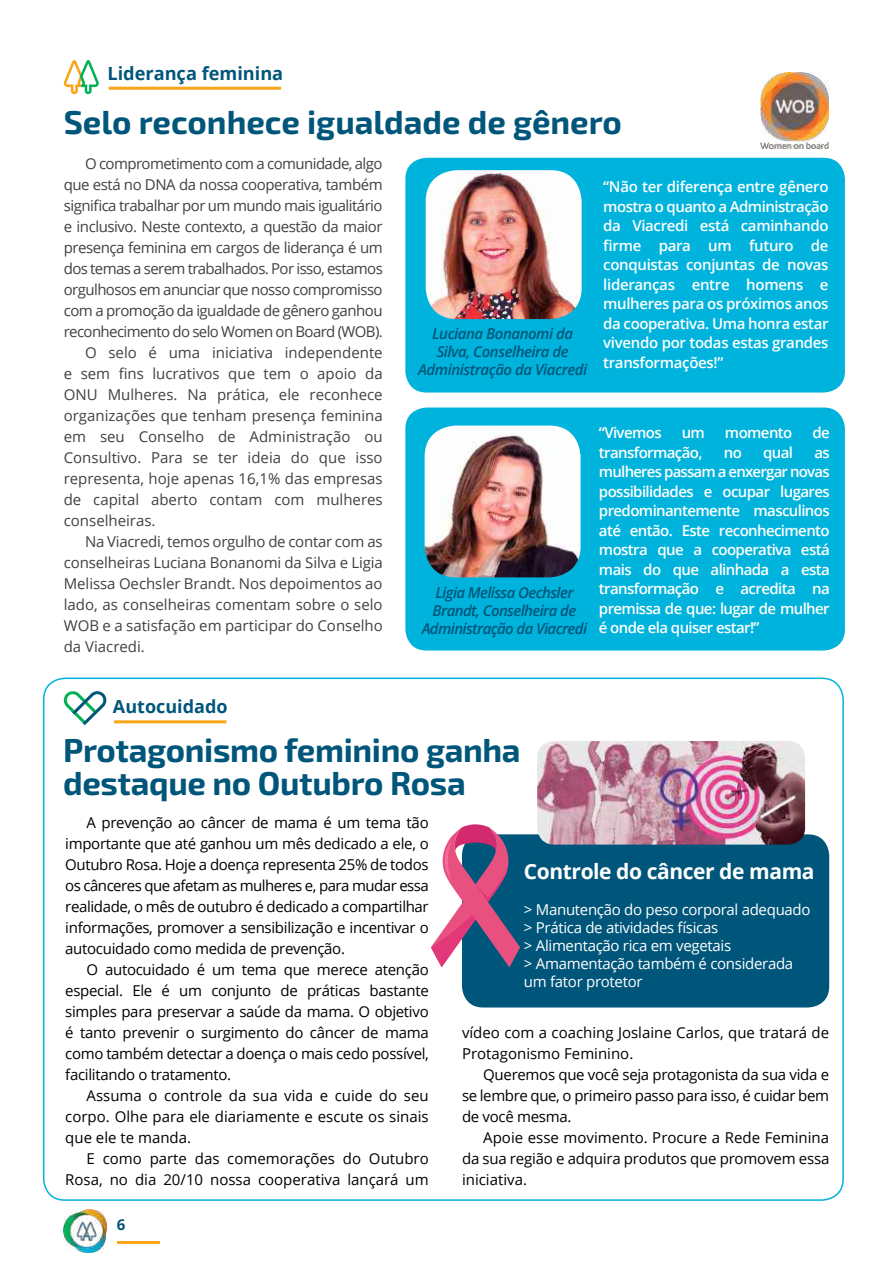
<style>
.page{position:relative;width:893px;height:1263px;background:#fff}
.page>*{position:absolute;margin:0;border:0;box-sizing:border-box;transform-origin:0 0}
.t1{font:700 33px/33px "Exo 2";letter-spacing:-.01em;color:#00567a}
.t2{font:700 21px "Open Sans";letter-spacing:-.02em;color:#fff}
.t3{font:700 18.15px "Open Sans";color:#00567a}
.t4{font:700 18px "Open Sans";color:#00567a}
.t5{font:15px/21px "Open Sans";color:#000;text-align:justify}
.t6{font:600 15px/19.5px "Open Sans";letter-spacing:-.04em;color:#fff;text-align:justify}
.t7{font:15px "Open Sans";letter-spacing:-.01em;color:#414042}
.t8{font:15px "Open Sans";letter-spacing:-.04em;color:#414042}
.t9{font:15px/18px "Open Sans";letter-spacing:-.02em;color:#fff}
.t10{font:italic 600 15px/18px "Open Sans";letter-spacing:-.04em;color:#00567a;text-align:center}
.t11{font:15px "Open Sans";letter-spacing:-.03em;color:#414042}
.t12{font:15px "Open Sans";letter-spacing:-.035em;color:#414042}
.t13{font:700 15px "Open Sans";color:#00567a}
</style>
<div class="page">
<div style="left:405px;top:407px;width:440px;height:243px;background:#00b3dc;border-radius:21px"></div>
<div style="left:405px;top:158px;width:440px;height:234px;background:#00b3dc;border-radius:21px"></div>
<hr style="left:109px;top:87px;width:172px;height:3px;background:#faa41a">
<svg style="left:64px;top:60px;width:35px;height:34px"></svg>
<img style="left:426px;top:170px;width:156px;height:149px">
<img style="left:425px;top:426px;width:156px;height:151px">
<hr style="left:114px;top:720px;width:112px;height:3px;background:#faa41a">
<svg style="left:63px;top:691px;width:44px;height:34px"></svg>
<div style="left:462px;top:834px;width:367px;height:173px;background:#00567a;border-radius:21px"></div>
<svg style="left:431px;top:824px;width:89px;height:143px"></svg>
<img style="left:537px;top:741px;width:268px;height:103px">
<img style="left:760px;top:72px;width:69px;height:76px">
<hr style="left:117px;top:1241px;width:42px;height:2px;background:#faa41a">
<img style="left:64px;top:1210px;width:42px;height:42px">
<p class="t3" style="left:107px;top:61px;width:177px">Liderança feminina</p>
<h1 class="t1" style="left:64px;top:106px;width:560px">Selo reconhece igualdade de gênero</h1>
<p class="t8" style="left:85px;top:154px;width:299px">O comprometimento com a comunidade, algo</p>
<p class="t11" style="left:64px;top:175px;width:320px">que está no DNA da nossa cooperativa, também</p>
<p class="t12" style="left:64px;top:196px;width:320px">significa trabalhar por um mundo mais igualitário</p>
<p class="t11" style="left:64px;top:217px;width:320px">e inclusivo. Neste contexto, a questão da maior</p>
<p class="t11" style="left:64px;top:238px;width:320px">presença feminina em cargos de liderança é um</p>
<p class="t8" style="left:64px;top:259px;width:321px">dos temas a serem trabalhados. Por isso, estamos</p>
<p class="t8" style="left:64px;top:280px;width:320px">orgulhosos em anunciar que nosso compromisso</p>
<p class="t12" style="left:64px;top:301px;width:320px">com a promoção da igualdade de gênero ganhou</p>
<p class="t8" style="left:64px;top:322px;width:321px">reconhecimento do selo Women on Board (WOB).</p>
<p class="t7" style="left:85px;top:343px;width:299px">O selo é uma iniciativa independente</p>
<p class="t7" style="left:64px;top:364px;width:320px">e sem fins lucrativos que tem o apoio da</p>
<p class="t7" style="left:64px;top:385px;width:320px">ONU Mulheres. Na prática, ele reconhece</p>
<p class="t7" style="left:64px;top:406px;width:320px">organizações que tenham presença feminina</p>
<p class="t7" style="left:64px;top:427px;width:320px">em seu Conselho de Administração ou</p>
<p class="t7" style="left:64px;top:448px;width:320px">Consultivo. Para se ter ideia do que isso</p>
<p class="t7" style="left:64px;top:469px;width:320px">representa, hoje apenas 16,1% das empresas</p>
<p class="t7" style="left:64px;top:490px;width:320px">de capital aberto contam com mulheres</p>
<p class="t7" style="left:64px;top:511px;width:93px">conselheiras.</p>
<p class="t7" style="left:85px;top:532px;width:299px">Na Viacredi, temos orgulho de contar com as</p>
<p class="t7" style="left:64px;top:553px;width:320px">conselheiras Luciana Bonanomi da Silva e Ligia</p>
<p class="t7" style="left:64px;top:574px;width:320px">Melissa Oechsler Brandt. Nos depoimentos ao</p>
<p class="t7" style="left:64px;top:595px;width:320px">lado, as conselheiras comentam sobre o selo</p>
<p class="t7" style="left:64px;top:616px;width:320px">WOB e a satisfação em participar do Conselho</p>
<p class="t7" style="left:64px;top:637px;width:83px">da Viacredi.</p>
<p class="t10" style="left:418px;top:324px;width:171px">Luciana Bonanomi da<br>Silva, Conselheira de<br>Administração da Viacredi</p>
<p class="t6" style="left:603px;top:177px;width:227px">“Não ter diferença entre gênero mostra o quanto a Administração da Viacredi está caminhando firme para um futuro de conquistas conjuntas de novas lideranças entre homens e mulheres para os próximos anos da cooperativa. Uma honra estar vivendo por todas estas grandes transformações!”</p>
<p class="t10" style="left:422px;top:583px;width:167px">Ligia Melissa Oechsler<br>Brandt, Conselheira de<br>Administração da Viacredi</p>
<p class="t6" style="left:599px;top:423px;width:64px">“Vivemos</p>
<p class="t6" style="left:682px;top:423px;width:25px">um</p>
<p class="t6" style="left:725px;top:423px;width:69px">momento</p>
<p class="t6" style="left:812px;top:423px;width:19px">de</p>
<p class="t6" style="left:599px;top:442px;width:105px">transformação,</p>
<p class="t6" style="left:724px;top:442px;width:20px">no</p>
<p class="t6" style="left:763px;top:442px;width:31px">qual</p>
<p class="t6" style="left:599px;top:442px;width:232px;text-indent:215px">as mulheres passam a enxergar novas possibilidades e ocupar lugares predominantemente masculinos até então. Este reconhecimento mostra que a cooperativa está mais do que alinhada a esta transformação e acredita na premissa de que: lugar de mulher é onde ela quiser estar!”</p>
<p class="t4" style="left:113px;top:693px;width:116px">Autocuidado</p>
<h1 class="t1" style="left:63px;top:735px;width:459px">Protagonismo feminino ganha destaque no Outubro Rosa</h1>
<p class="t5" style="left:65px;top:811px;width:365px;text-indent:21px">A prevenção ao câncer de mama é um tema tão importante que até ganhou um mês dedicado a ele, o Outubro Rosa. Hoje a doença representa 25% de todos os cânceres que afetam as mulheres e, para mudar essa realidade, o mês de outubro é dedicado a compartilhar informações, promover a sensibilização e incentivar o autocuidado como medida de prevenção.</p>
<p class="t5" style="left:65px;top:958px;width:365px;text-indent:21px">O autocuidado é um tema que merece atenção especial. Ele é um conjunto de práticas bastante simples para preservar a saúde da mama. O objetivo é tanto prevenir o surgimento do câncer de mama como também detectar a doença o mais cedo possível, facilitando o tratamento.</p>
<p class="t5" style="left:65px;top:1084px;width:365px;text-indent:21px">Assuma o controle da sua vida e cuide do seu corpo. Olhe para ele diariamente e escute os sinais que ele te manda.</p>
<p class="t5" style="left:65px;top:1147px;width:365px;text-align:right">E como parte das comemorações do Outubro<br>Rosa, no dia 20/10 nossa cooperativa lançará um</p>
<p class="t13" style="left:117px;top:1214px;width:10px">6</p>
<h2 class="t2" style="left:524px;top:856px;width:292px">Controle do câncer de mama</h2>
<p class="t9" style="left:524px;top:900px;width:288px">&gt; Manutenção do peso corporal adequado &gt; Prática de atividades físicas<br>&gt; Alimentação rica em vegetais<br>&gt; Amamentação também é considerada um fator protetor</p>
<p class="t5" style="left:462px;top:1021px;width:369px">vídeo com a coaching Joslaine Carlos, que tratará de<br>Protagonismo Feminino.</p>
<p class="t5" style="left:462px;top:1063px;width:369px;text-indent:21px">Queremos que você seja protagonista da sua vida e se lembre que, o primeiro passo para isso, é cuidar bem de você mesma.</p>
<p class="t5" style="left:462px;top:1126px;width:369px;text-indent:21px">Apoie esse movimento. Procure a Rede Feminina da sua região e adquira produtos que promovem essa iniciativa.</p>
</div>
